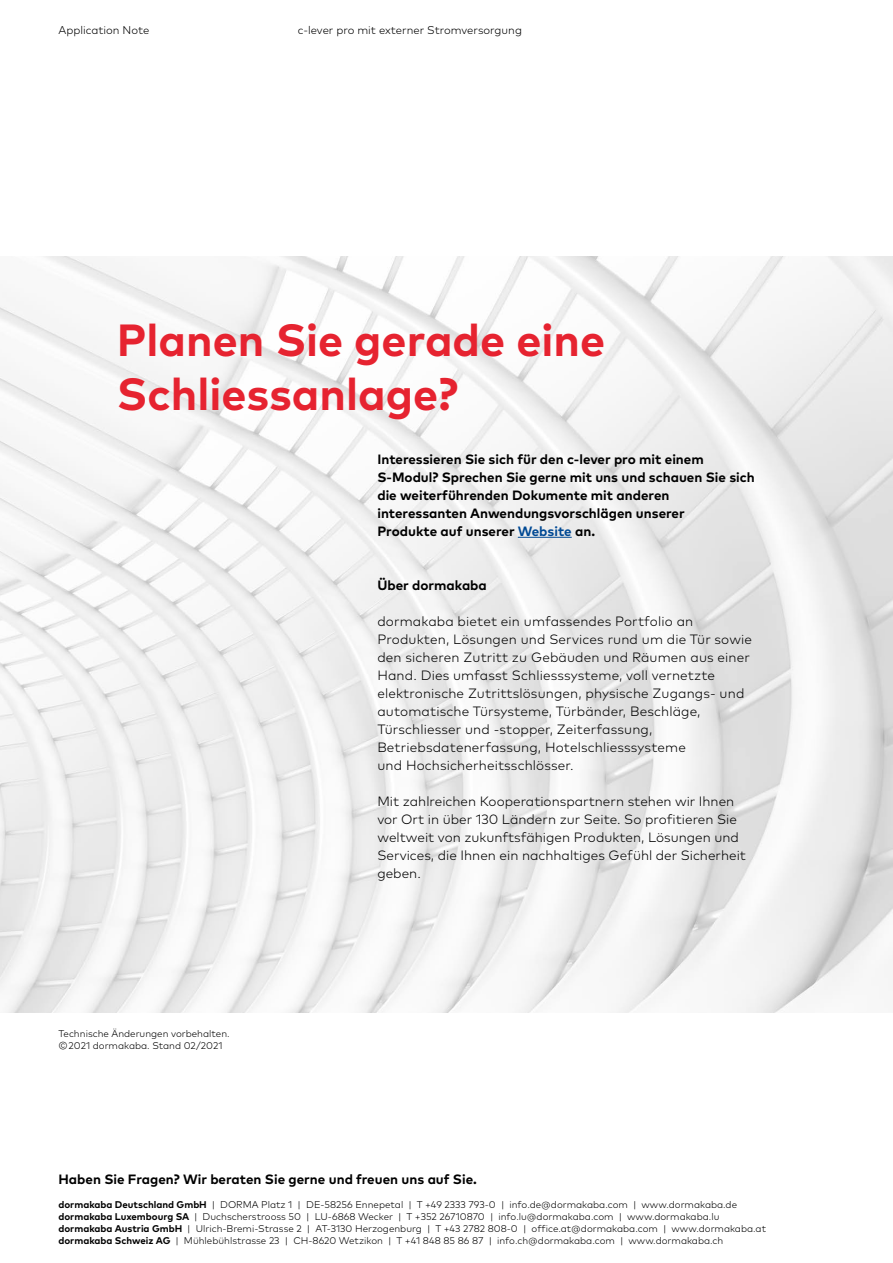
<style>
.page{position:relative;width:893px;height:1263px;background:#fff}
.page>*{position:absolute;margin:0;border:0;box-sizing:border-box;transform-origin:0 0}
.t1{font:700 45px/54px "Mark Pro";color:#e62330}
.t2{font:300 13.5px/18px "Mark Pro";letter-spacing:.01em;color:#000}
.t3{font:700 13.5px/18px "Mark Pro";color:#000}
.t4{font:300 11.25px "Mark Pro";color:#000}
.t5{font:300 9.75px/12px "Mark Pro";color:#000}
.s1{color:#004994}
.s2{font-weight:700}
</style>
<div class="page">
<img style="left:0;top:256px;width:893px;height:756px">
<hr style="left:518px;top:537px;width:54px;height:1px;background:#004994">
<p class="t4" style="left:58px;top:21px;width:92px">Application Note</p>
<p class="t4" style="left:298px;top:21px;width:226px">c-lever pro mit externer Stromversorgung</p>
<h1 class="t1" style="left:117px;top:309px;width:490px">Planen Sie gerade eine<br>Schliessanlage?</h1>
<p class="t3" style="left:377px;top:449px;width:379px">Interessieren Sie sich für den c-lever pro mit einem S-Modul? Sprechen Sie gerne mit uns und schauen Sie sich die weiterführenden Dokumente mit anderen interessanten Anwendungsvorschlägen unserer<br>Produkte auf unserer <span class="s1">Website</span> an.</p>
<p class="t5" style="left:58px;top:1026px;width:173px">Technische Änderungen vorbehalten. © 2021 dormakaba. Stand 02/2021</p>
<p class="t3" style="left:377px;top:575px;width:111px">Über dormakaba</p>
<p class="t2" style="left:377px;top:611px;width:376px">dormakaba bietet ein umfassendes Portfolio an Produkten, Lösungen und Services rund um die Tür sowie den sicheren Zutritt zu Gebäuden und Räumen aus einer Hand. Dies umfasst Schliesssysteme, voll vernetzte elektronische Zutrittslösungen, physische Zugangs- und automatische Türsysteme, Türbänder, Beschläge, Türschliesser und -stopper, Zeiterfassung, Betriebsdatenerfassung, Hotelschliesssysteme<br>und Hochsicherheitsschlösser.</p>
<p class="t2" style="left:377px;top:791px;width:370px">Mit zahlreichen Kooperationspartnern stehen wir Ihnen vor Ort in über 130 Ländern zur Seite. So profitieren Sie weltweit von zukunftsfähigen Produkten, Lösungen und Services, die Ihnen ein nachhaltiges Gefühl der Sicherheit geben.</p>
<p class="t3" style="left:58px;top:1169px;width:420px">Haben Sie Fragen? Wir beraten Sie gerne und freuen uns auf Sie.</p>
<p class="t5" style="left:58px;top:1197px;width:709px"><span class="s2">dormakaba Deutschland GmbH</span> | DORMA Platz 1 | DE-58256 Ennepetal | T +49 2333 793-0 | info.de@dormakaba.com | www.dormakaba.de <span class="s2">dormakaba Luxembourg SA</span> | Duchscherstrooss 50 | LU-6868 Wecker | T +352 26710870 | info.lu@dormakaba.com | www.dormakaba.lu <span class="s2">dormakaba Austria GmbH</span> | Ulrich-Bremi-Strasse 2 | AT-3130 Herzogenburg | T +43 2782 808-0 | office.at@dormakaba.com | www.dormakaba.at <span class="s2">dormakaba Schweiz AG</span> | Mühlebühlstrasse 23 | CH-8620 Wetzikon | T +41 848 85 86 87 | info.ch@dormakaba.com | www.dormakaba.ch</p>
</div>
